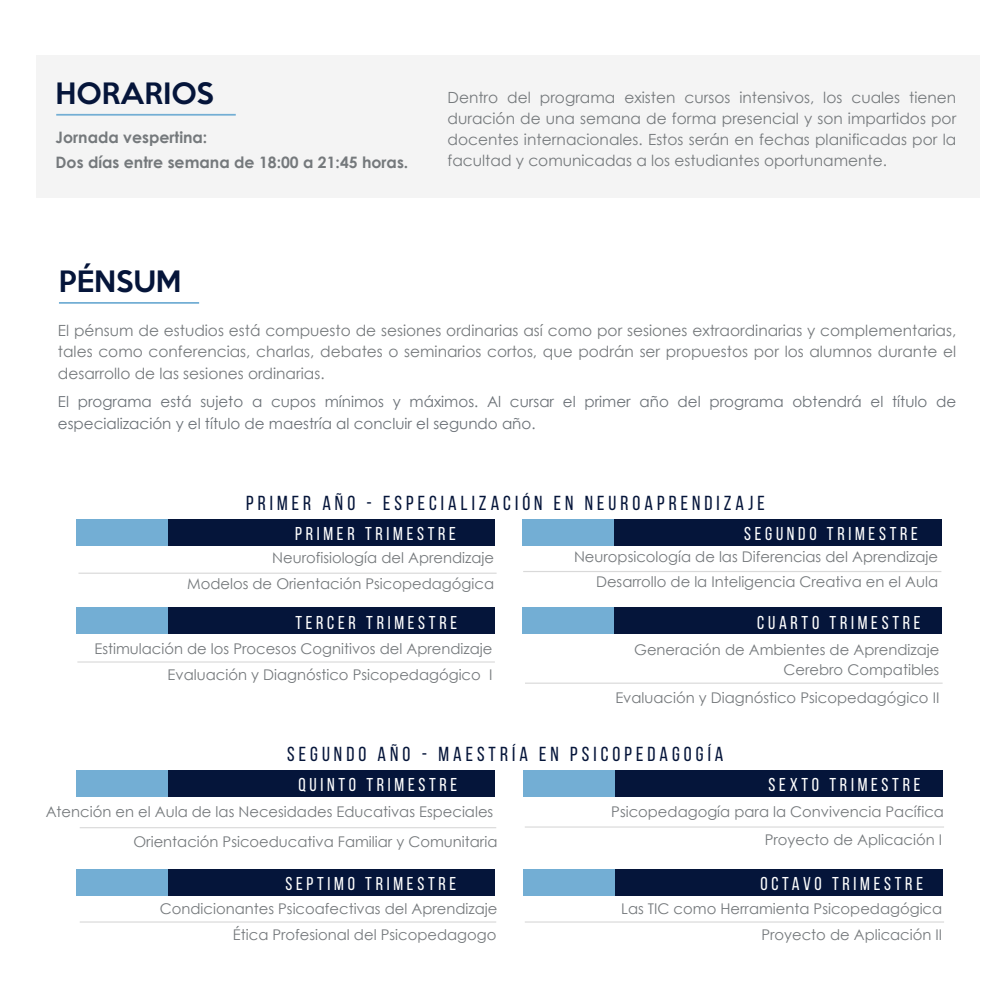
<style>
.page{position:relative;width:1008px;height:1008px;background:#fff}
.page>*{position:absolute;margin:0;border:0;box-sizing:border-box;transform-origin:0 0}
.t1{font:500 26.95px "Keep Calm";color:#05153a}
.t2{font:20.3px "Bebas Neue";letter-spacing:.2em;color:#05153a}
.t3{font:18.55px "Bebas Neue";letter-spacing:.2em;color:#fff}
.t4{font:700 15.75px/25px "Century Gothic";color:#75797c}
.t5{font:15.4px/21.2px "Century Gothic";color:#75797c;text-align:justify}
.t6{font:15.05px/22.8px "Century Gothic";color:#6b7177}
.t7{font:14.7px/25.7px "Century Gothic";color:#75797c;text-align:right}
</style>
<div class="page">
<div style="left:37px;top:55px;width:943px;height:143px;background:#f4f4f4"></div>
<div style="left:168px;top:520px;width:327px;height:26px;background:#05153a"></div>
<div style="left:76px;top:520px;width:92px;height:26px;background:#73aed4"></div>
<div style="left:614px;top:520px;width:327px;height:26px;background:#05153a"></div>
<div style="left:523px;top:520px;width:91px;height:26px;background:#73aed4"></div>
<div style="left:168px;top:607px;width:327px;height:26px;background:#05153a"></div>
<div style="left:76px;top:607px;width:92px;height:26px;background:#73aed4"></div>
<div style="left:614px;top:607px;width:327px;height:26px;background:#05153a"></div>
<div style="left:523px;top:607px;width:91px;height:26px;background:#73aed4"></div>
<div style="left:168px;top:771px;width:327px;height:26px;background:#05153a"></div>
<div style="left:76px;top:771px;width:92px;height:26px;background:#73aed4"></div>
<div style="left:615px;top:771px;width:327px;height:26px;background:#05153a"></div>
<div style="left:524px;top:771px;width:91px;height:26px;background:#73aed4"></div>
<div style="left:168px;top:869px;width:327px;height:27px;background:#05153a"></div>
<div style="left:76px;top:869px;width:92px;height:27px;background:#73aed4"></div>
<div style="left:615px;top:869px;width:327px;height:27px;background:#05153a"></div>
<div style="left:524px;top:869px;width:91px;height:27px;background:#73aed4"></div>
<hr style="left:56px;top:114px;width:180px;height:2px;background:#73aed4">
<hr style="left:59px;top:302px;width:140px;height:2px;background:#73aed4">
<hr style="left:78px;top:573px;width:419px;height:1px;background:#d9d9d9">
<hr style="left:523px;top:571px;width:418px;height:1px;background:#d9d9d9">
<hr style="left:77px;top:661px;width:418px;height:2px;background:#d9d9d9">
<hr style="left:525px;top:683px;width:418px;height:1px;background:#d9d9d9">
<hr style="left:525px;top:826px;width:419px;height:2px;background:#d9d9d9">
<hr style="left:525px;top:921px;width:419px;height:2px;background:#d9d9d9">
<hr style="left:80px;top:827px;width:416px;height:1px;background:#d9d9d9">
<hr style="left:80px;top:921px;width:416px;height:2px;background:#d9d9d9">
<h1 class="t1" style="left:56px;top:70px;width:160px">HORARIOS</h1>
<p class="t4" style="left:56px;top:125px;width:354px">Jornada vespertina:<br>Dos días entre semana de 18:00 a 21:45 horas.</p>
<h1 class="t1" style="left:59px;top:258px;width:124px">PÉNSUM</h1>
<p class="t5" style="left:448px;top:86px;width:510px">Dentro del programa existen cursos intensivos, los cuales tienen duración de una semana de forma presencial y son impartidos por docentes internacionales. Estos serán en fechas planificadas por la facultad y comunicadas a los estudiantes oportunamente.</p>
<p class="t5" style="left:58px;top:320px;width:900px">El pénsum de estudios está compuesto de sesiones ordinarias así como por sesiones extraordinarias y complementarias, tales como conferencias, charlas, debates o seminarios cortos, que podrán ser propuestos por los alumnos durante el desarrollo de las sesiones ordinarias.</p>
<p class="t6" style="left:58px;top:390px;width:900px">El programa está sujeto a cupos mínimos y máximos. Al cursar el primer año del programa obtendrá el título de especialización y el título de maestría al concluir el segundo año.</p>
<h2 class="t2" style="left:246px;top:492px;width:520px">PRIMER AÑO - ESPECIALIZACIÓN EN NEUROAPRENDIZAJE</h2>
<p class="t3" style="left:295px;top:523px;width:162px">PRIMER TRIMESTRE</p>
<p class="t7" style="left:187px;top:545px;width:308px">Neurofisiología del Aprendizaje<br>Modelos de Orientación Psicopedagógica</p>
<p class="t3" style="left:295px;top:613px;width:163px">TERCER TRIMESTRE</p>
<p class="t7" style="left:94px;top:636px;width:399px">Estimulación de los Procesos Cognitivos del Aprendizaje<br>Evaluación y Diagnóstico Psicopedagógico I</p>
<p class="t3" style="left:744px;top:523px;width:175px">SEGUNDO TRIMESTRE</p>
<p class="t7" style="left:574px;top:543px;width:366px">Neuropsicología de las Diferencias del Aprendizaje<br>Desarrollo de la Inteligencia Creativa en el Aula</p>
<p class="t3" style="left:757px;top:613px;width:165px">CUARTO TRIMESTRE</p>
<p class="t7" style="left:634px;top:639px;width:307px;line-height:20.1px">Generación de Ambientes de Aprendizaje<br>Cerebro Compatibles</p>
<p class="t7" style="left:615px;top:684px;width:325px">Evaluación y Diagnóstico Psicopedagógico II</p>
<h2 class="t2" style="left:287px;top:743px;width:438px">SEGUNDO AÑO - MAESTRÍA EN PSICOPEDAGOGÍA</h2>
<p class="t3" style="left:298px;top:775px;width:160px">QUINTO TRIMESTRE</p>
<p class="t3" style="left:769px;top:775px;width:153px">SEXTO TRIMESTRE</p>
<p class="t7" style="left:611px;top:798px;width:334px">Psicopedagogía para la Convivencia Pacífica</p>
<p class="t7" style="left:46px;top:796px;width:453px;line-height:30.6px">Atención en el Aula de las Necesidades Educativas Especiales<br>Orientación Psicoeducativa Familiar y Comunitaria</p>
<p class="t7" style="left:765px;top:826px;width:179px">Proyecto de Aplicación I</p>
<p class="t3" style="left:286px;top:874px;width:172px">SEPTIMO TRIMESTRE</p>
<p class="t3" style="left:760px;top:874px;width:164px">OCTAVO TRIMESTRE</p>
<p class="t7" style="left:160px;top:896px;width:339px">Condicionantes Psicoafectivas del Aprendizaje</p>
<p class="t7" style="left:621px;top:896px;width:323px">Las TIC como Herramienta Psicopedagógica</p>
<p class="t7" style="left:233px;top:921px;width:265px">Ética Profesional del Psicopedagogo</p>
<p class="t7" style="left:761px;top:921px;width:182px">Proyecto de Aplicación II</p>
</div>
